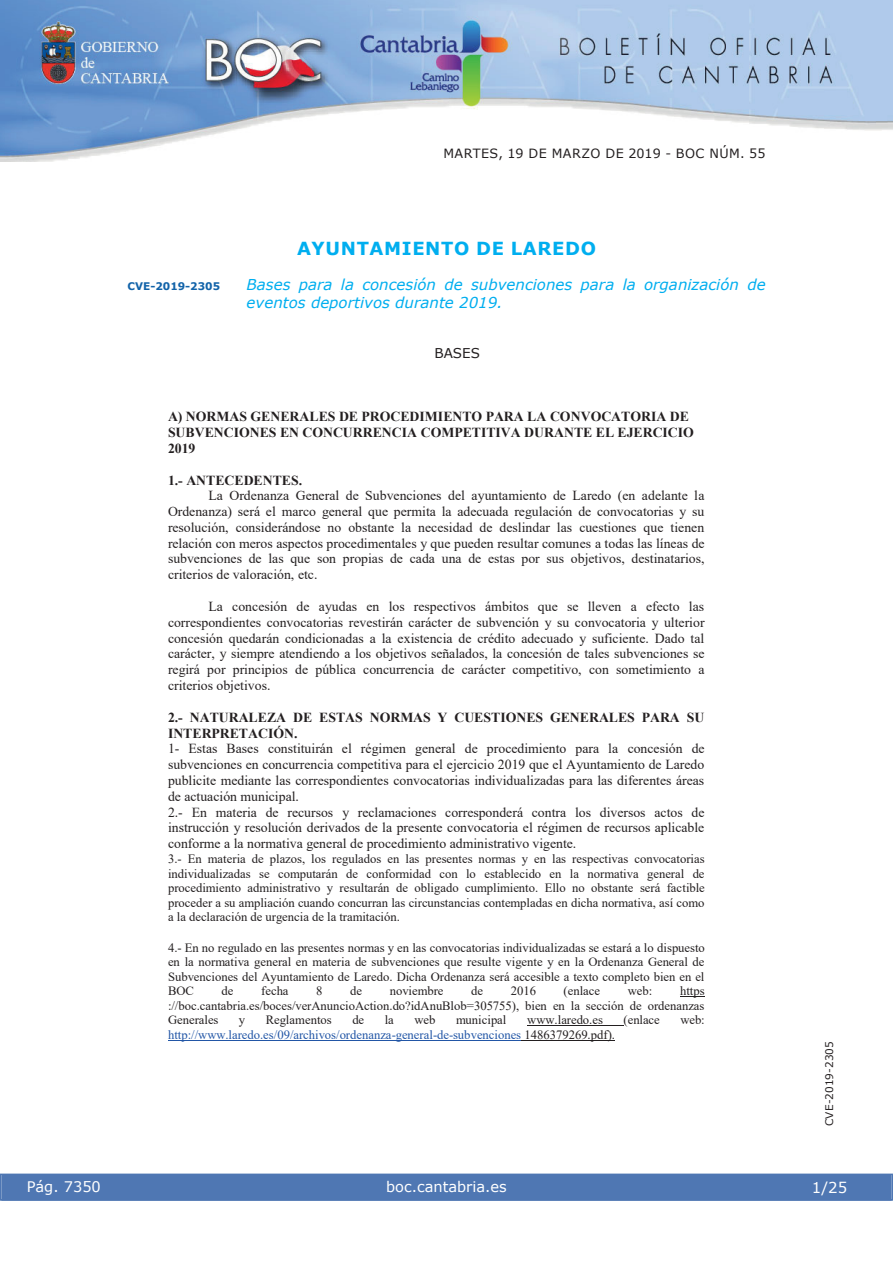
<style>
.page{position:relative;width:893px;height:1263px;background:#fff}
.page>*{position:absolute;margin:0;border:0;box-sizing:border-box;transform-origin:0 0}
.t1{font:700 18px "Verdana";letter-spacing:.035em;color:#00aeef}
.t2{font:italic 15px/18px "Verdana";color:#00aeef}
.t3{font:15px "Verdana";color:#fff}
.t4{font:14.55px "Verdana";color:#fff}
.t5{font:13.8px/15.9px "Times New Roman";color:#231f20;text-align:justify}
.t6{font:700 13.8px/15.9px "Times New Roman";color:#231f20}
.t7{font:13.5px "Verdana";color:#231f20}
.t8{font:12.75px "Verdana";letter-spacing:.035em;color:#231f20}
.t9{font:12.6px/14.5px "Times New Roman";color:#231f20;text-align:justify}
.t10{font:12.6px "Times New Roman";color:#2256a6}
.t11{font:10.5px "Verdana";color:#231f20}
.t12{font:700 10.5px "Verdana";color:#1263a9}
.s1{color:#231f20}
</style>
<div class="page">
<img style="left:0;top:0;width:893px;height:161px">
<div style="left:1px;top:1174px;width:890px;height:27px;background:#4f77b3"></div>
<div style="left:0;top:1174px;width:893px;height:27px;border:1px solid #4f77b3"></div>
<hr style="left:527px;top:1026px;width:96px;height:1px;background:#231f20">
<hr style="left:168px;top:1040px;width:353px;height:1px;background:#2256a6">
<hr style="left:521px;top:1040px;width:94px;height:1px;background:#231f20">
<p class="t8" style="left:443px;top:145px;width:323px">MARTES, 19 DE MARZO DE 2019 - BOC NÚM. 55</p>
<h1 class="t1" style="left:297px;top:237px;width:300px">AYUNTAMIENTO DE LAREDO</h1>
<p class="t12" style="left:128px;top:279px;width:94px">CVE-2019-2305</p>
<p class="t2" style="left:247px;top:275px;width:520px">Bases para la concesión de subvenciones para la organización de eventos deportivos durante 2019.</p>
<p class="t7" style="left:434px;top:345px;width:47px">BASES</p>
<p class="t6" style="left:168px;top:409px;width:527px">A) NORMAS GENERALES DE PROCEDIMIENTO PARA LA CONVOCATORIA DE<br>SUBVENCIONES EN CONCURRENCIA COMPETITIVA DURANTE EL EJERCICIO<br>2019</p>
<p class="t6" style="left:168px;top:472px;width:136px">1.- ANTECEDENTES.</p>
<p class="t5" style="left:168px;top:487px;width:538px;text-indent:41px">La Ordenanza General de Subvenciones del ayuntamiento de Laredo (en adelante la Ordenanza) será el marco general que permita la adecuada regulación de convocatorias y su resolución, considerándose no obstante la necesidad de deslindar las cuestiones que tienen relación con meros aspectos procedimentales y que pueden resultar comunes a todas las líneas de subvenciones de las que son propias de cada una de estas por sus objetivos, destinatarios, criterios de valoración, etc.</p>
<p class="t5" style="left:168px;top:598px;width:538px;text-indent:41px">La concesión de ayudas en los respectivos ámbitos que se lleven a efecto las correspondientes convocatorias revestirán carácter de subvención y su convocatoria y ulterior concesión quedarán condicionadas a la existencia de crédito adecuado y suficiente. Dado tal carácter, y siempre atendiendo a los objetivos señalados, la concesión de tales subvenciones se regirá por principios de pública concurrencia de carácter competitivo, con sometimiento a criterios objetivos.</p>
<p class="t6" style="left:168px;top:709px;width:538px">2.- NATURALEZA DE ESTAS NORMAS Y CUESTIONES GENERALES PARA SU<br>INTERPRETACIÓN.</p>
<p class="t5" style="left:168px;top:741px;width:538px;text-align:left">1- Estas Bases constituirán el régimen general de procedimiento para la concesión de subvenciones en concurrencia competitiva para el ejercicio 2019 que el Ayuntamiento de Laredo publicite mediante las correspondientes convocatorias individualizadas para las diferentes áreas de actuación municipal.<br>2.- En materia de recursos y reclamaciones corresponderá contra los diversos actos de instrucción y resolución derivados de la presente convocatoria el régimen de recursos aplicable conforme a la normativa general de procedimiento administrativo vigente.</p>
<p class="t9" style="left:168px;top:852px;width:538px">3.- En materia de plazos, los regulados en las presentes normas y en las respectivas convocatorias individualizadas se computarán de conformidad con lo establecido en la normativa general de procedimiento administrativo y resultarán de obligado cumplimiento. Ello no obstante será factible proceder a su ampliación cuando concurran las circunstancias contempladas en dicha normativa, así como a la declaración de urgencia de la tramitación.</p>
<p class="t9" style="left:168px;top:940px;width:538px">4.- En no regulado en las presentes normas y en las convocatorias individualizadas se estará a lo dispuesto en la normativa general en materia de subvenciones que resulte vigente y en la Ordenanza General de Subvenciones del Ayuntamiento de Laredo. Dicha Ordenanza será accesible a texto completo bien en el BOC</p>
<p class="t9" style="left:168px;top:984px;width:538px;text-indent:512px">https ://boc.cantabria.es/boces/verAnuncioAction.do?idAnuBlob=305755), bien en la sección de ordenanzas Generales</p>
<p class="t9" style="left:222px;top:984px;width:13px">de</p>
<p class="t9" style="left:261px;top:984px;width:29px">fecha</p>
<p class="t9" style="left:316px;top:984px;width:8px">8</p>
<p class="t9" style="left:350px;top:984px;width:13px">de</p>
<p class="t9" style="left:390px;top:984px;width:55px">noviembre</p>
<p class="t9" style="left:471px;top:984px;width:13px">de</p>
<p class="t9" style="left:511px;top:984px;width:27px">2016</p>
<p class="t9" style="left:564px;top:984px;width:38px">(enlace</p>
<p class="t9" style="left:628px;top:984px;width:26px">web:</p>
<p class="t9" style="left:239px;top:1013px;width:8px">y</p>
<p class="t9" style="left:266px;top:1013px;width:68px">Reglamentos</p>
<p class="t9" style="left:352px;top:1013px;width:13px">de</p>
<p class="t9" style="left:385px;top:1013px;width:11px">la</p>
<p class="t9" style="left:414px;top:1013px;width:23px">web</p>
<p class="t9" style="left:456px;top:1013px;width:52px">municipal</p>
<p class="t9" style="left:527px;top:1013px;width:77px">www.laredo.es</p>
<p class="t9" style="left:623px;top:1013px;width:38px">(enlace</p>
<p class="t9" style="left:680px;top:1013px;width:26px">web:</p>
<p class="t10" style="left:168px;top:1027px;width:448px">http://www.laredo.es/09/archivos/ordenanza-general-de-subvenciones <span class="s1">1486379269.pdf).</span></p>
<p class="t4" style="left:27px;top:1177px;width:76px">Pág. 7350</p>
<p class="t4" style="left:386px;top:1178px;width:122px">boc.cantabria.es</p>
<p class="t11" style="left:823px;top:1126px;width:87px;rotate:-90deg">CVE-2019-2305</p>
<p class="t3" style="left:812px;top:1178px;width:37px">1/25</p>
</div>
